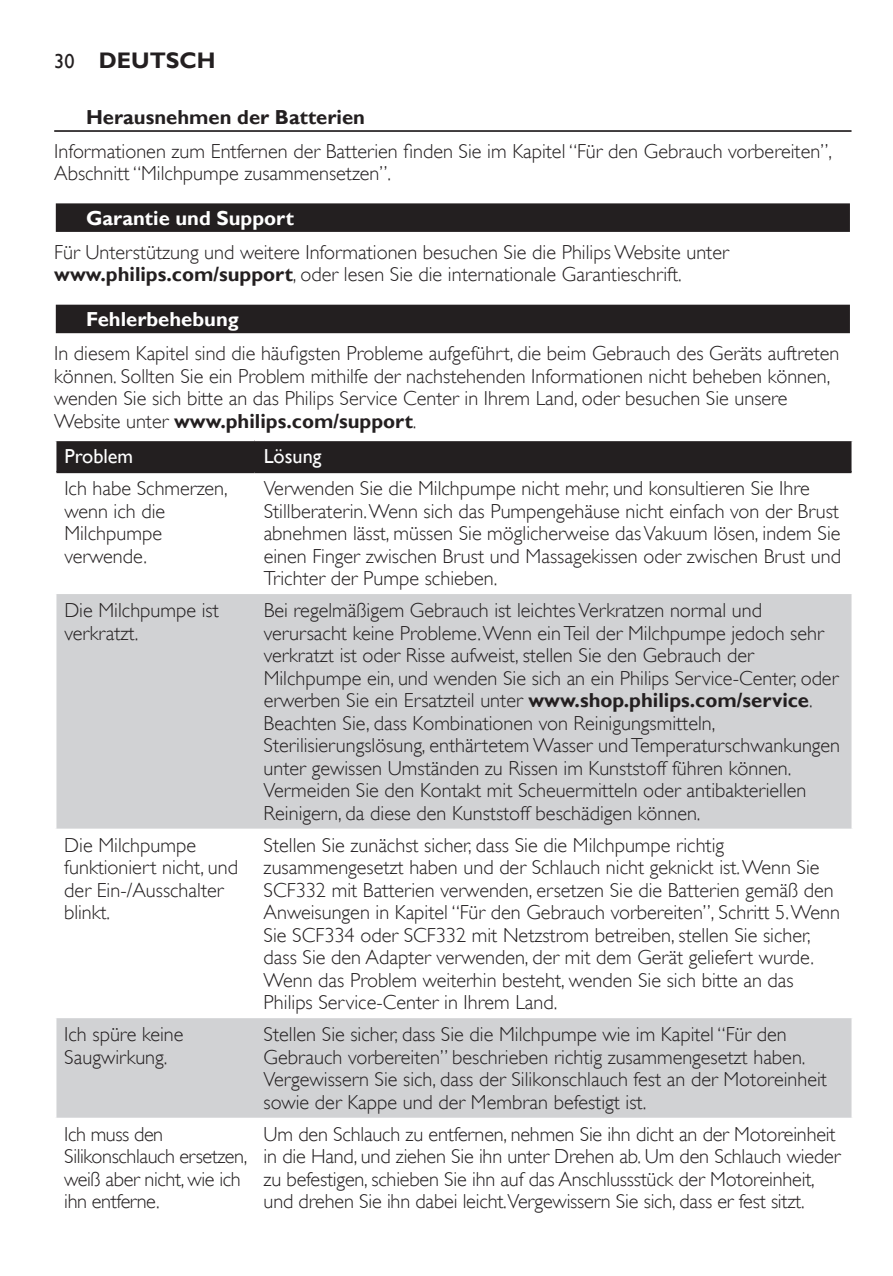
<style>
.page{position:relative;width:893px;height:1276px;background:#fff}
.page>*{position:absolute;margin:0;border:0;box-sizing:border-box;transform-origin:0 0}
.t1{font:700 22.5px "Gill Sans Alt One WGL";color:#231f20}
.t2{font:20.25px/22.5px "Gill Sans Alt One WGL Light";color:#231f20}
.t3{font:700 20.25px/35.3px "Gill Sans Alt One WGL";color:#231f20}
.t4{font:20.25px/22.5px "Gill Sans Alt One WGL Light";letter-spacing:-.02em;color:#231f20}
.t5{font:700 20.25px "Gill Sans Alt One WGL";color:#fff}
.t6{font:20.25px "Gill Sans Alt One WGL";color:#fff}
.s1{font-weight:400;font-size:20.25px}
.s2{font-family:"Gill Sans Alt One WGL";font-weight:700}
.s3{font-family:"Gill Sans Alt One WGL Light";font-weight:400}
.s4{font-weight:400;color:#fff}
</style>
<div class="page">
<hr style="left:54px;top:130px;width:797px;height:2px;background:#231f20">
<div style="left:56px;top:203px;width:794px;height:29px;background:#231f20"></div>
<div style="left:54px;top:303px;width:797px;height:32px;background:linear-gradient(to right,#d2d1d1,#d2d1d1)"></div>
<div style="left:56px;top:305px;width:794px;height:28px;background:#231f20"></div>
<div style="left:56px;top:441px;width:795px;height:30px;background:#231f20"></div>
<svg style="left:56px;top:594px;width:795px;height:523px;fill:#d1d2d4"></svg>
<hr style="left:56px;top:471px;width:199px;height:2px;background:#231f20">
<hr style="left:255px;top:471px;width:596px;height:2px;background:#231f20">
<p class="t1" style="left:54px;top:45px;width:163px"><span class="s1">30</span> DEUTSCH</p>
<p class="t3" style="left:86px;top:99px;width:280px">Herausnehmen der Batterien</p>
<p class="t2" style="left:54px;top:140px;width:779px">Informationen zum Entfernen der Batterien finden Sie im Kapitel “Für den Gebrauch vorbereiten”,<br>Abschnitt “Milchpumpe zusammensetzen”.</p>
<p class="t5" style="left:86px;top:204px;width:209px">Garantie und Support</p>
<p class="t2" style="left:54px;top:241px;width:676px">Für Unterstützung und weitere Informationen besuchen Sie die Philips Website unter <span class="s2">www.philips.com/support</span>, oder lesen Sie die internationale Garantieschrift.</p>
<p class="t5" style="left:86px;top:306px;width:154px">Fehlerbehebung</p>
<p class="t2" style="left:54px;top:342px;width:787px">In diesem Kapitel sind die häufigsten Probleme aufgeführt, die beim Gebrauch des Geräts auftreten können. Sollten Sie ein Problem mithilfe der nachstehenden Informationen nicht beheben können, wenden Sie sich bitte an das Philips Service Center in Ihrem Land, oder besuchen Sie unsere</p>
<p class="t3" style="left:64px;top:403px;width:354px;text-indent:-10px"><span class="s3">Website unter</span> www.philips.com/support<span class="s3">.<br></span><span class="s4">Problem</span></p>
<p class="t6" style="left:264px;top:442px;width:59px">Lösung</p>
<p class="t2" style="left:64px;top:477px;width:165px">Ich habe Schmerzen, wenn ich die<br>Milchpumpe verwende.</p>
<p class="t2" style="left:264px;top:477px;width:579px">Verwenden Sie die Milchpumpe nicht mehr, und konsultieren Sie Ihre Stillberaterin. Wenn sich das Pumpengehäuse nicht einfach von der Brust abnehmen lässt, müssen Sie möglicherweise das Vakuum lösen, indem Sie einen Finger zwischen Brust und Massagekissen oder zwischen Brust und Trichter der Pumpe schieben.</p>
<p class="t2" style="left:64px;top:599px;width:156px">Die Milchpumpe ist verkratzt.</p>
<p class="t2" style="left:264px;top:599px;width:578px">Bei regelmäßigem Gebrauch ist leichtes Verkratzen normal und verursacht keine Probleme. Wenn ein Teil der Milchpumpe jedoch sehr verkratzt ist oder Risse aufweist, stellen Sie den Gebrauch der Milchpumpe ein, und wenden Sie sich an ein Philips Service-Center, oder erwerben Sie ein Ersatzteil unter <span class="s2">www.shop.philips.com/service</span>.<br>Beachten Sie, dass Kombinationen von Reinigungsmitteln, Sterilisierungslösung, enthärtetem Wasser und Temperaturschwankungen unter gewissen Umständen zu Rissen im Kunststoff führen können.<br>Vermeiden Sie den Kontakt mit Scheuermitteln oder antibakteriellen Reinigern, da diese den Kunststoff beschädigen können.</p>
<p class="t2" style="left:64px;top:833px;width:175px">Die Milchpumpe funktioniert nicht, und der Ein-/Ausschalter blinkt.</p>
<p class="t2" style="left:264px;top:833px;width:578px">Stellen Sie zunächst sicher, dass Sie die Milchpumpe richtig zusammengesetzt haben und der Schlauch nicht geknickt ist. Wenn Sie SCF332 mit Batterien verwenden, ersetzen Sie die Batterien gemäß den Anweisungen in Kapitel “Für den Gebrauch vorbereiten”, Schritt 5. Wenn Sie SCF334 oder SCF332 mit Netzstrom betreiben, stellen Sie sicher, dass Sie den Adapter verwenden, der mit dem Gerät geliefert wurde.<br>Wenn das Problem weiterhin besteht, wenden Sie sich bitte an das Philips Service-Center in Ihrem Land.</p>
<p class="t2" style="left:64px;top:1023px;width:121px">Ich spüre keine<br>Saugwirkung.</p>
<p class="t2" style="left:264px;top:1023px;width:565px">Stellen Sie sicher, dass Sie die Milchpumpe wie im Kapitel “Für den Gebrauch vorbereiten” beschrieben richtig zusammengesetzt haben.<br>Vergewissern Sie sich, dass der Silikonschlauch fest an der Motoreinheit sowie der Kappe und der Membran befestigt ist.</p>
<p class="t4" style="left:64px;top:1122px;width:184px">Ich muss den<br>Silikonschlauch ersetzen, weiß aber nicht, wie ich ihn entferne.</p>
<p class="t2" style="left:264px;top:1122px;width:578px">Um den Schlauch zu entfernen, nehmen Sie ihn dicht an der Motoreinheit in die Hand, und ziehen Sie ihn unter Drehen ab. Um den Schlauch wieder zu befestigen, schieben Sie ihn auf das Anschlussstück der Motoreinheit, und drehen Sie ihn dabei leicht.Vergewissern Sie sich, dass er fest sitzt.</p>
</div>
